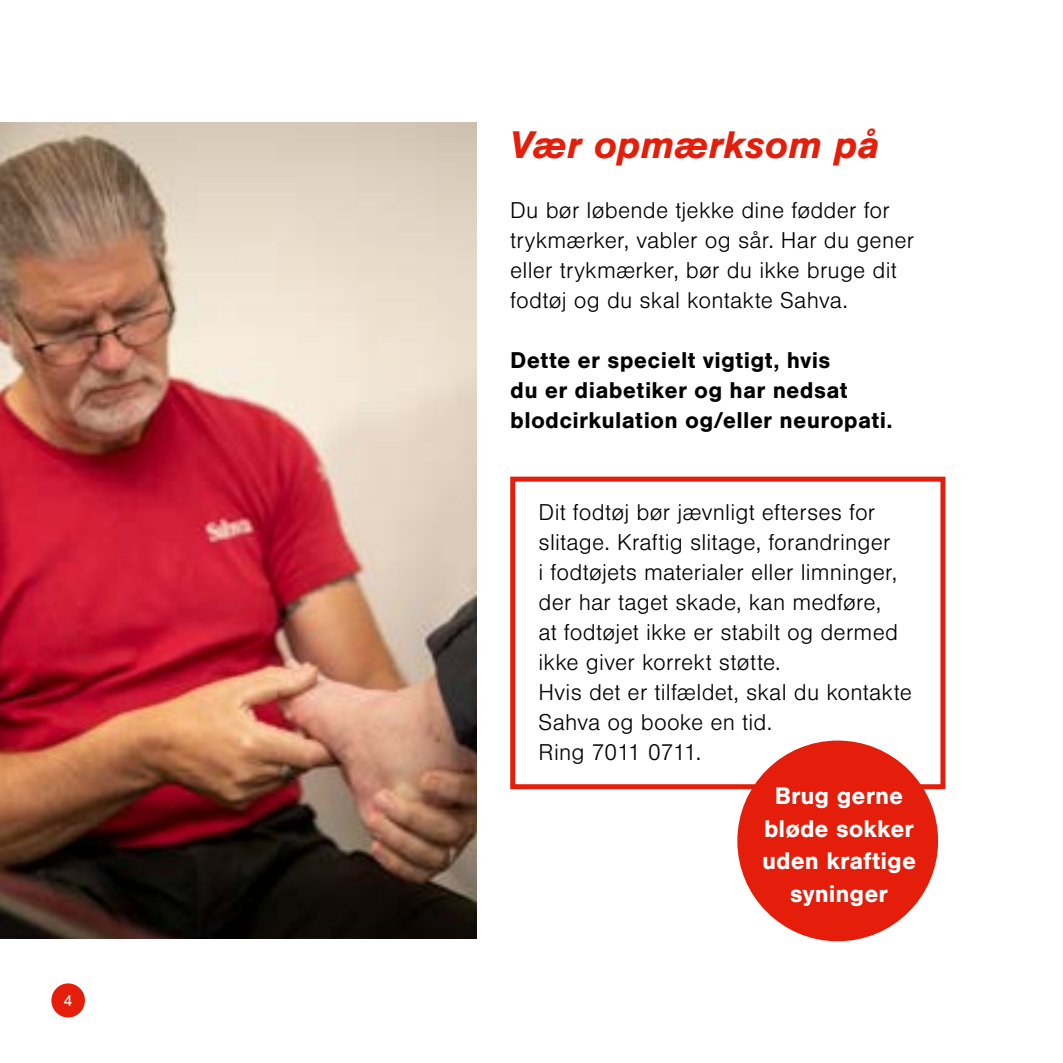
<style>
.page{position:relative;width:1063px;height:1063px;background:#fff}
.page>*{position:absolute;margin:0;border:0;box-sizing:border-box;transform-origin:0 0}
.t1{font:italic 700 40px "Nimbus San";letter-spacing:-.005em;color:#e41e0a}
.t2{font:700 25px/32.5px "Nimbus San";color:#fff;text-align:center}
.t3{font:300 23.75px/30px "Nimbus San";letter-spacing:.01em;color:#000}
.t4{font:700 23.75px/30px "Nimbus San";letter-spacing:.01em;color:#000}
.t5{font:16.5px "Nimbus San";color:#fff}
</style>
<div class="page">
<div style="left:51px;top:983px;width:34px;height:35px;background:#e41e0a;border-radius:50%"></div>
<div style="left:510px;top:477px;width:435px;height:312px;border:5px solid #e41e0a"></div>
<img style="left:0;top:122px;width:477px;height:816px">
<div style="left:737px;top:741px;width:201px;height:200px;background:#e41e0a;border-radius:50%"></div>
<p class="t5" style="left:64px;top:991px;width:11px">4</p>
<h1 class="t1" style="left:510px;top:121px;width:371px">Vær opmærksom på</h1>
<p class="t3" style="left:510px;top:195px;width:406px">Du bør løbende tjekke dine fødder for trykmærker, vabler og sår. Har du gener eller trykmærker, bør du ikke bruge dit fodtøj og du skal kontakte Sahva.</p>
<p class="t4" style="left:510px;top:345px;width:384px">Dette er specielt vigtigt, hvis<br>du er diabetiker og har nedsat blodcirkulation og/eller neuropati.</p>
<p class="t3" style="left:539px;top:498px;width:375px">Dit fodtøj bør jævnligt efterses for slitage. Kraftig slitage, forandringer<br>i fodtøjets materialer eller limninger, der har taget skade, kan medføre,<br>at fodtøjet ikke er stabilt og dermed ikke giver korrekt støtte.<br>Hvis det er tilfældet, skal du kontakte<br>Sahva og booke en tid.<br>Ring 7011 0711.</p>
<p class="t2" style="left:762px;top:780px;width:156px">Brug gerne bløde sokker uden kraftige syninger</p>
</div>
